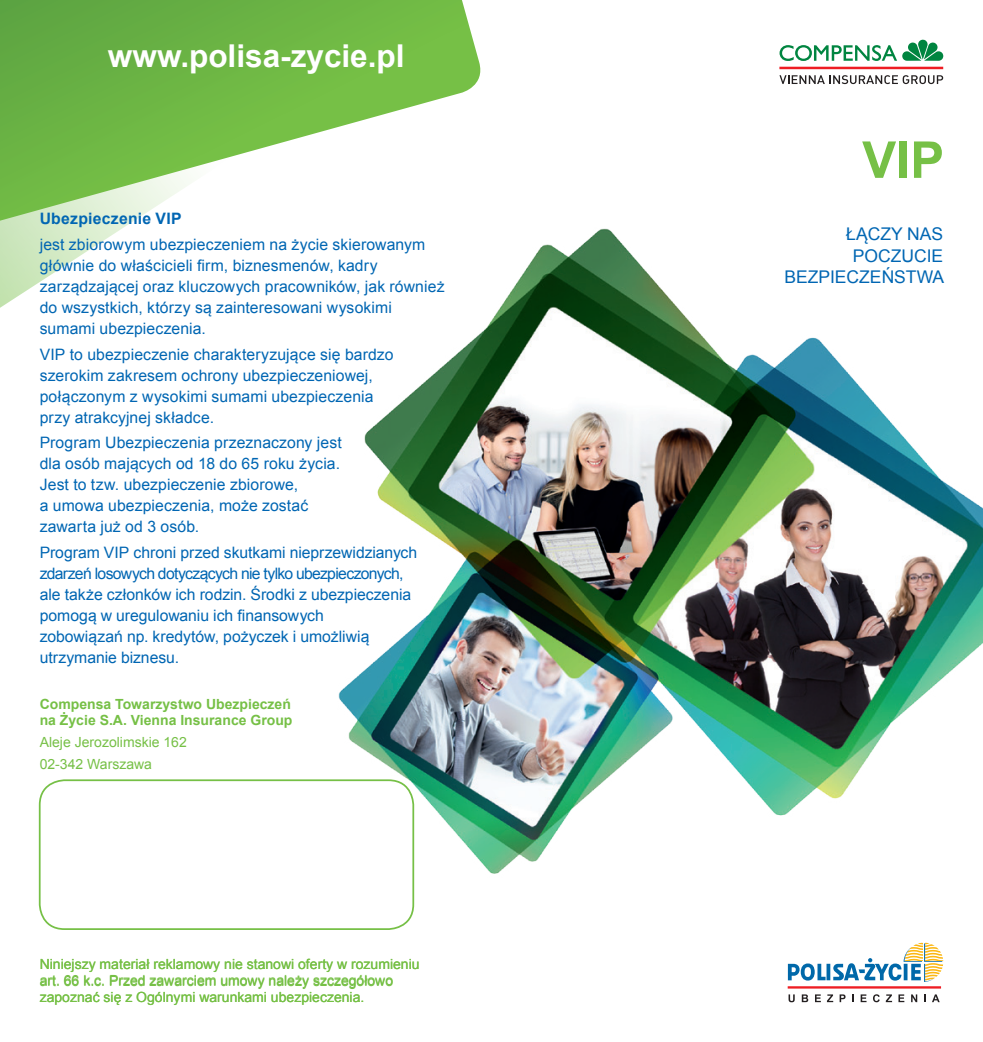
<style>
.page{position:relative;width:983px;height:1042px;background:#fff}
.page>*{position:absolute;margin:0;border:0;box-sizing:border-box;transform-origin:0 0}
.t1{font:700 50.75px "Arial";color:#76c046}
.t2{font:700 31.5px "Arial";color:#fff}
.t3{font:17.5px/21px "Arial";color:#0166b3;text-align:right}
.t4{font:15.75px/21px "Arial";letter-spacing:.005em;color:#0166b3}
.t5{font:700 15.75px "Arial";letter-spacing:.015em;color:#0166b3}
.t6{font:14px/16.8px "Arial";color:#76c046}
.t7{font:700 14px/16.8px "Arial";color:#76c046}
</style>
<div class="page">
<img style="left:338px;top:228px;width:644px;height:761px">
<svg style="left:0;top:221px;width:355px;height:168px"></svg>
<svg style="left:0;top:0;width:481px;height:221px"></svg>
<hr style="left:779px;top:67px;width:163px;height:2px;background:#ee1d23">
<svg style="left:779px;top:75px;width:163px;height:9px"></svg>
<svg style="left:779px;top:45px;width:117px;height:16px"></svg>
<svg style="left:902px;top:39px;width:41px;height:22px"></svg>
<hr style="left:787px;top:986px;width:153px;height:2px;background:#ee1d23">
<svg style="left:787px;top:942px;width:156px;height:40px"></svg>
<svg style="left:788px;top:994px;width:6px;height:8px"></svg>
<svg style="left:801px;top:994px;width:7px;height:8px"></svg>
<svg style="left:815px;top:994px;width:5px;height:8px"></svg>
<svg style="left:826px;top:994px;width:7px;height:8px"></svg>
<svg style="left:839px;top:994px;width:6px;height:8px"></svg>
<svg style="left:860px;top:994px;width:6px;height:8px"></svg>
<svg style="left:873px;top:994px;width:6px;height:8px"></svg>
<svg style="left:885px;top:994px;width:6px;height:8px"></svg>
<svg style="left:898px;top:994px;width:6px;height:8px"></svg>
<svg style="left:911px;top:994px;width:6px;height:8px"></svg>
<svg style="left:932px;top:994px;width:7px;height:8px"></svg>
<div style="left:39px;top:779px;width:375px;height:151px;border:2px solid #76c046;border-radius:25px"></div>
<h2 class="t2" style="left:108px;top:35px;width:298px">www.polisa-zycie.pl</h2>
<p class="t5" style="left:40px;top:208px;width:143px">Ubezpieczenie VIP</p>
<p class="t4" style="left:40px;top:234px;width:406px">jest zbiorowym ubezpieczeniem na życie skierowanym głównie do właścicieli firm, biznesmenów, kadry zarządzającej oraz kluczowych pracowników, jak również do wszystkich, którzy są zainteresowani wysokimi sumami ubezpieczenia.</p>
<p class="t4" style="left:40px;top:344px;width:355px">VIP to ubezpieczenie charakteryzujące się bardzo szerokim zakresem ochrony ubezpieczeniowej, połączonym z wysokimi sumami ubezpieczenia przy atrakcyjnej składce.</p>
<p class="t4" style="left:40px;top:433px;width:303px">Program U bezpieczenia przeznaczony jest dla osób mających od 18 do 65 roku życia.<br>Jest to tzw. ubezpieczenie zbiorowe,<br>a umowa ubezpieczenia, może zostać zawarta już od 3 osób.</p>
<p class="t4" style="left:40px;top:542px;width:379px">Program VIP chroni przed skutkami nieprzewidzianych zdarzeń losowych dotyczących nie tylko ubezpieczonych, ale także członków ich rodzin. Środki z ubezpieczenia pomogą w uregulowaniu ich finansowych<br>zobowiązań np. kredytów, pożyczek i umożliwią utrzymanie biznesu.</p>
<p class="t7" style="left:40px;top:696px;width:254px">Compensa Towarzystwo Ubezpieczeń na Życie S.A. Vienna Insurance Group</p>
<p class="t6" style="left:40px;top:731px;width:149px;line-height:21.7px">Aleje Jerozolimskie 162<br>02-342 Warszawa</p>
<p class="t6" style="left:40px;top:955px;width:381px">N iniejszy materiał reklamowy nie stanowi oferty w rozumieniu art. 66 k.c. Przed zawarciem umowy należy szczegółowo zapoznać się z Ogólnymi warunkami ubezpieczenia.</p>
<h1 class="t1" style="left:862px;top:126px;width:83px">VIP</h1>
<p class="t3" style="left:784px;top:224px;width:161px">Łączy nas poczucie bezpieczeństwa</p>
</div>
